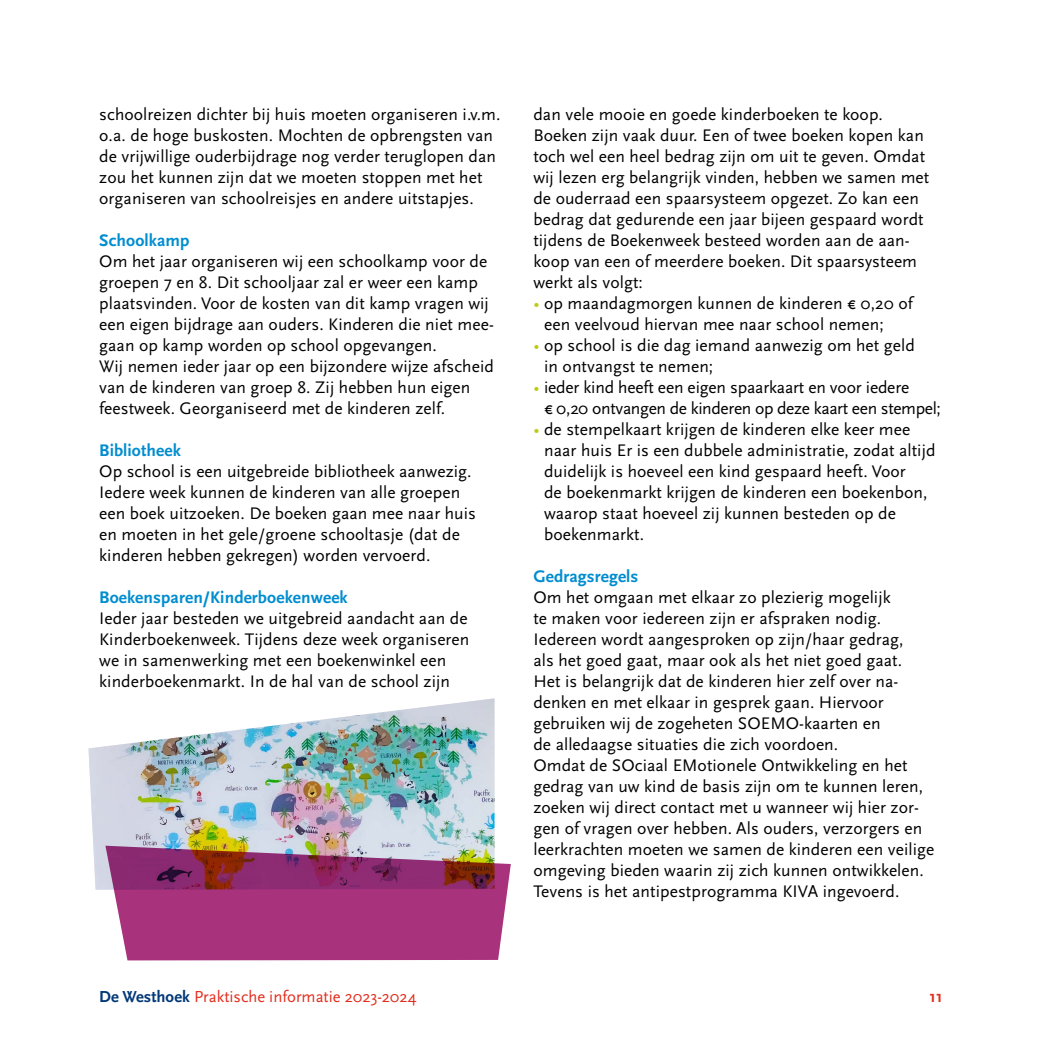
<style>
.page{position:relative;width:1042px;height:1042px;background:#fff}
.page>*{position:absolute;margin:0;border:0;box-sizing:border-box;transform-origin:0 0}
.t1{font:17.5px/21px "Scala Sans Pro";letter-spacing:.005em;color:#000}
.t2{font:700 17.5px "Scala Sans Pro";letter-spacing:.005em;color:#008dcf}
.t3{font:16.62px "Scala Sans Pro";color:#e32e1e}
.t4{font:700 16.62px "Scala Sans Pro";color:#e32e1e}
.s1{color:#becb13}
.s2{font-weight:700;color:#003878}
</style>
<div class="page">
<img style="left:88px;top:698px;width:406px;height:191px">
<svg style="left:105px;top:846px;width:406px;height:114px;background:#a4437c"></svg>
<p class="t1" style="left:99px;top:104px;width:403px">schoolreizen dichter bij huis moeten organiseren i.v.m. o.a. de hoge buskosten. Mochten de opbrengsten van de vrijwillige ouderbijdrage nog verder teruglopen dan zou het kunnen zijn dat we moeten stoppen met het organiseren van schoolreisjes en andere uitstapjes.</p>
<p class="t2" style="left:99px;top:230px;width:92px">Schoolkamp</p>
<p class="t1" style="left:99px;top:251px;width:396px">Om het jaar organiseren wij een schoolkamp voor de groepen 7 en 8. Dit schooljaar zal er weer een kamp plaatsvinden. Voor de kosten van dit kamp vragen wij een eigen bijdrage aan ouders. Kinderen die niet mee&shy;gaan op kamp worden op school opgevangen.<br>Wij nemen ieder jaar op een bijzondere wijze afscheid van de kinderen van groep 8. Zij hebben hun eigen feestweek. Georganiseerd met de kinderen zelf.</p>
<p class="t2" style="left:99px;top:440px;width:83px">Bibliotheek</p>
<p class="t1" style="left:99px;top:461px;width:378px">Op school is een uitgebreide bibliotheek aanwezig.<br>Iedere week kunnen de kinderen van alle groepen een boek uitzoeken. De boeken gaan mee naar huis en moeten in het gele/groene schooltasje (dat de kinderen hebben gekregen) worden vervoerd.</p>
<p class="t2" style="left:99px;top:587px;width:250px">Boekensparen/Kinderboekenweek</p>
<p class="t1" style="left:99px;top:608px;width:372px">Ieder jaar besteden we uitgebreid aandacht aan de Kinderboekenweek. Tijdens deze week organiseren we in samenwerking met een boekenwinkel een kinderboekenmarkt. In de hal van de school zijn</p>
<p class="t1" style="left:533px;top:104px;width:397px">dan vele mooie en goede kinderboeken te koop.<br>Boeken zijn vaak duur. Een of twee boeken kopen kan toch wel een heel bedrag zijn om uit te geven. Omdat wij lezen erg belangrijk vinden, hebben we samen met de ouderraad een spaarsysteem opgezet. Zo kan een bedrag dat gedurende een jaar bijeen gespaard wordt tijdens de Boekenweek besteed worden aan de aan&shy;koop van een of meerdere boeken. Dit spaarsysteem werkt als volgt:</p>
<p class="t1" style="left:544px;top:293px;width:370px;text-indent:-11px"><span class="s1">•</span> op maandagmorgen kunnen de kinderen € 0,20 of een veelvoud hiervan mee naar school nemen;</p>
<p class="t1" style="left:544px;top:335px;width:372px;text-indent:-11px"><span class="s1">•</span> op school is die dag iemand aanwezig om het geld in ontvangst te nemen;</p>
<p class="t1" style="left:544px;top:377px;width:398px;text-indent:-11px"><span class="s1">•</span> ieder kind heeft een eigen spaarkaart en voor iedere<br>€ 0,20 ontvangen de kinderen op deze kaart een stempel;</p>
<p class="t1" style="left:544px;top:419px;width:393px;text-indent:-11px"><span class="s1">•</span> de stempelkaart krijgen de kinderen elke keer mee naar huis Er is een dubbele administratie, zodat altijd duidelijk is hoeveel een kind gespaard heeft. Voor<br>de boekenmarkt krijgen de kinderen een boekenbon, waarop staat hoeveel zij kunnen besteden op de boekenmarkt.</p>
<p class="t2" style="left:533px;top:566px;width:106px">Gedragsregels</p>
<p class="t1" style="left:533px;top:587px;width:402px">Om het omgaan met elkaar zo plezierig mogelijk<br>te maken voor iedereen zijn er afspraken nodig.<br>Iedereen wordt aangesproken op zijn/haar gedrag,<br>als het goed gaat, maar ook als het niet goed gaat.<br>Het is belangrijk dat de kinderen hier zelf over na&shy;denken en met elkaar in gesprek gaan. Hiervoor gebruiken wij de zogeheten SOEMO-kaarten en<br>de alledaagse situaties die zich voordoen.<br>Omdat de SOciaal EMotionele Ontwikkeling en het gedrag van uw kind de basis zijn om te kunnen leren, zoeken wij direct contact met u wanneer wij hier zor&shy;gen of vragen over hebben. Als ouders, verzorgers en leerkrachten moeten we samen de kinderen een veilige omgeving bieden waarin zij zich kunnen ontwikkelen.<br>Tevens is het antipestprogramma KIVA ingevoerd.</p>
<p class="t3" style="left:99px;top:987px;width:319px"><span class="s2">De Westhoek</span> Praktische informatie 2023-2024</p>
<p class="t4" style="left:929px;top:987px;width:14px">11</p>
</div>
